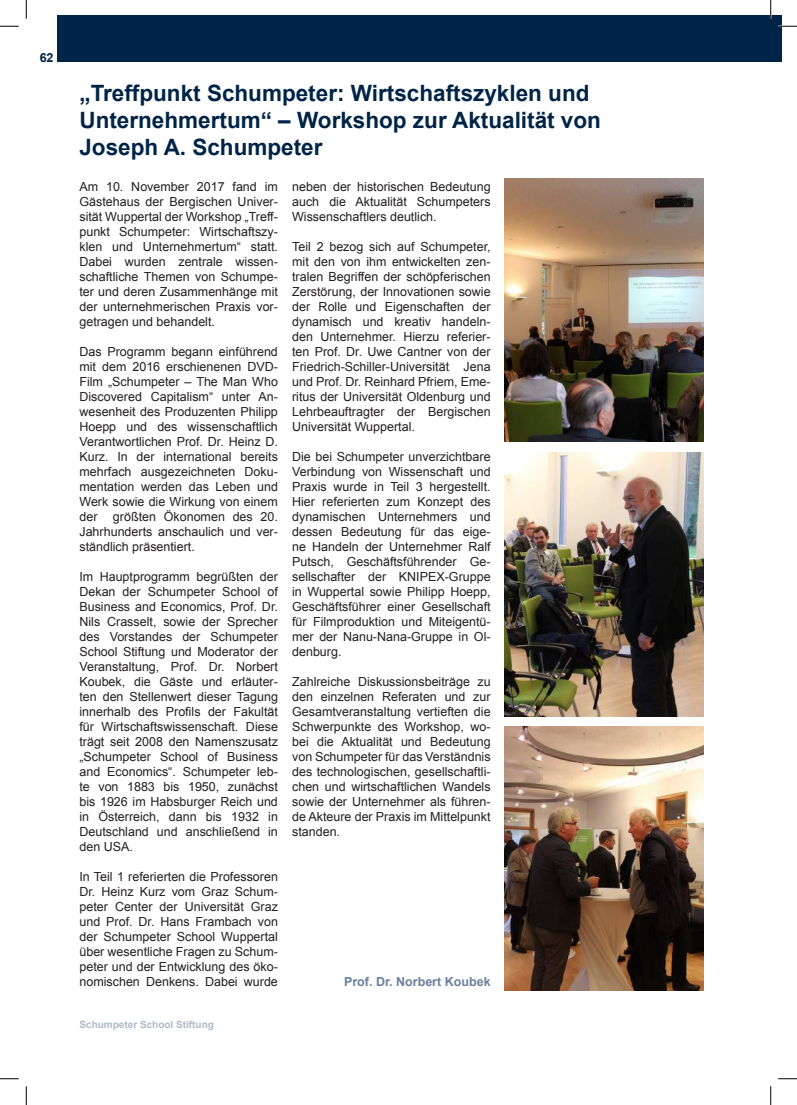
<style>
.page{position:relative;width:797px;height:1105px;background:#fff}
.page>*{position:absolute;margin:0;border:0;box-sizing:border-box;transform-origin:0 0}
.t1{font:700 22.5px/27px "Arial";color:#002447}
.t2{font:12.5px/15px "Arial";color:#231f20;text-align:justify}
.t3{font:700 12.5px "Arial";color:#6c819d}
.t4{font:700 12.5px "Arial";color:#002447}
.t5{font:700 10px "Arial";color:#afb9cc}
</style>
<div class="page">
<div style="left:57px;top:16px;width:713px;height:46px;background:#002447"></div>
<div style="left:770px;top:16px;width:11px;height:46px;background:#002447"></div>
<img style="left:505px;top:453px;width:198px;height:263px">
<img style="left:505px;top:179px;width:198px;height:263px">
<img style="left:505px;top:727px;width:198px;height:263px">
<svg style="left:0;top:25px;width:19px;height:2px"></svg>
<svg style="left:778px;top:25px;width:19px;height:2px"></svg>
<svg style="left:0;top:1078px;width:19px;height:1px"></svg>
<svg style="left:778px;top:1078px;width:19px;height:1px"></svg>
<svg style="left:25px;top:0;width:2px;height:19px"></svg>
<svg style="left:25px;top:1086px;width:2px;height:19px"></svg>
<svg style="left:770px;top:0;width:1px;height:19px"></svg>
<svg style="left:770px;top:1086px;width:1px;height:19px"></svg>
<p class="t4" style="left:40px;top:49px;width:15px">62</p>
<h1 class="t1" style="left:79px;top:81px;width:523px">„Treffpunkt Schumpeter: Wirtschaftszyklen und<br>Unternehmertum“ – Workshop zur Aktualität von<br>Joseph A. Schumpeter</h1>
<p class="t2" style="left:79px;top:179px;width:200px">Am 10. November 2017 fand im Gästehaus der Bergischen Univer&shy;sität Wuppertal der Workshop „Treff&shy;punkt Schumpeter: Wirtschaftszy&shy;klen und Unternehmertum“ statt.<br>Dabei wurden zentrale wissen&shy;schaftliche Themen von Schumpe&shy;ter und deren Zusammenhänge mit der unternehmerischen Praxis vor&shy;getragen und behandelt.</p>
<p class="t2" style="left:79px;top:344px;width:200px">Das Programm begann einführend mit dem 2016 erschienenen DVD-Film „Schumpeter – The Man Who Discovered Capitalism“ unter An&shy;wesenheit des Produzenten Philipp Hoepp und des wissenschaftlich Verantwortlichen Prof. Dr. Heinz D.<br>Kurz. In der international bereits mehrfach ausgezeichneten Doku&shy;mentation werden das Leben und Werk sowie die Wirkung von einem der größten Ökonomen des 20.<br>Jahrhunderts anschaulich und ver&shy;ständlich präsentiert.</p>
<p class="t2" style="left:79px;top:569px;width:200px">Im Hauptprogramm begrüßten der Dekan der Schumpeter School of Business and Economics, Prof. Dr.<br>Nils Crasselt, sowie der Sprecher des Vorstandes der Schumpeter School Stiftung und Moderator der Veranstaltung, Prof. Dr. Norbert Koubek, die Gäste und erläuter&shy;ten den Stellenwert dieser Tagung innerhalb des Profils der Fakultät für Wirtschaftswissenschaft. Diese trägt seit 2008 den Namenszusatz „Schumpeter School of Business and Economics“. Schumpeter leb&shy;te von 1883 bis 1950, zunächst bis 1926 im Habsburger Reich und in Österreich, dann bis 1932 in Deutschland und anschließend in den USA.</p>
<p class="t2" style="left:79px;top:869px;width:200px">In Teil 1 referierten die Professoren Dr. Heinz Kurz vom Graz Schum&shy;peter Center der Universität Graz und Prof. Dr. Hans Frambach von der Schumpeter School Wuppertal über wesentliche Fragen zu Schum&shy;peter und der Entwicklung des öko&shy;nomischen Denkens. Dabei wurde</p>
<p class="t2" style="left:292px;top:179px;width:200px">neben der historischen Bedeutung auch die Aktualität Schumpeters Wissenschaftlers deutlich.</p>
<p class="t2" style="left:292px;top:239px;width:200px">Teil 2 bezog sich auf Schumpeter, mit den von ihm entwickelten zen&shy;tralen Begriffen der schöpferischen Zerstörung, der Innovationen sowie der Rolle und Eigenschaften der dynamisch und kreativ handeln&shy;den Unternehmer. Hierzu referier&shy;ten Prof. Dr. Uwe Cantner von der Friedrich-Schiller-Universität Jena und Prof. Dr. Reinhard Pfriem, Eme&shy;ritus der Universität Oldenburg und Lehrbeauftragter der Bergischen Universität Wuppertal.</p>
<p class="t2" style="left:292px;top:449px;width:200px">Die bei Schumpeter unverzichtbare Verbindung von Wissenschaft und Praxis wurde in Teil 3 hergestellt.<br>Hier referierten zum Konzept des dynamischen Unternehmers und dessen Bedeutung für das eige&shy;ne Handeln der Unternehmer Ralf Putsch, Geschäftsführender Ge&shy;sellschafter der KNIPEX-Gruppe in Wuppertal sowie Philipp Hoepp, Geschäftsführer einer Gesellschaft für Filmproduktion und Miteigentü&shy;mer der Nanu-Nana-Gruppe in Ol&shy;denburg.</p>
<p class="t2" style="left:292px;top:674px;width:200px">Zahlreiche Diskussionsbeiträge zu den einzelnen Referaten und zur Gesamtveranstaltung vertieften die Schwerpunkte des Workshop, wo&shy;bei die Aktualität und Bedeutung von Schumpeter für das Verständnis des technologischen, gesellschaftli&shy;chen und wirtschaftlichen Wandels sowie der Unternehmer als führen&shy;de Akteure der Praxis im Mittelpunkt standen.</p>
<p class="t3" style="left:344px;top:974px;width:148px">Prof. Dr. Norbert Koubek</p>
<p class="t5" style="left:79px;top:1017px;width:136px">Schumpeter School Stiftung</p>
</div>
